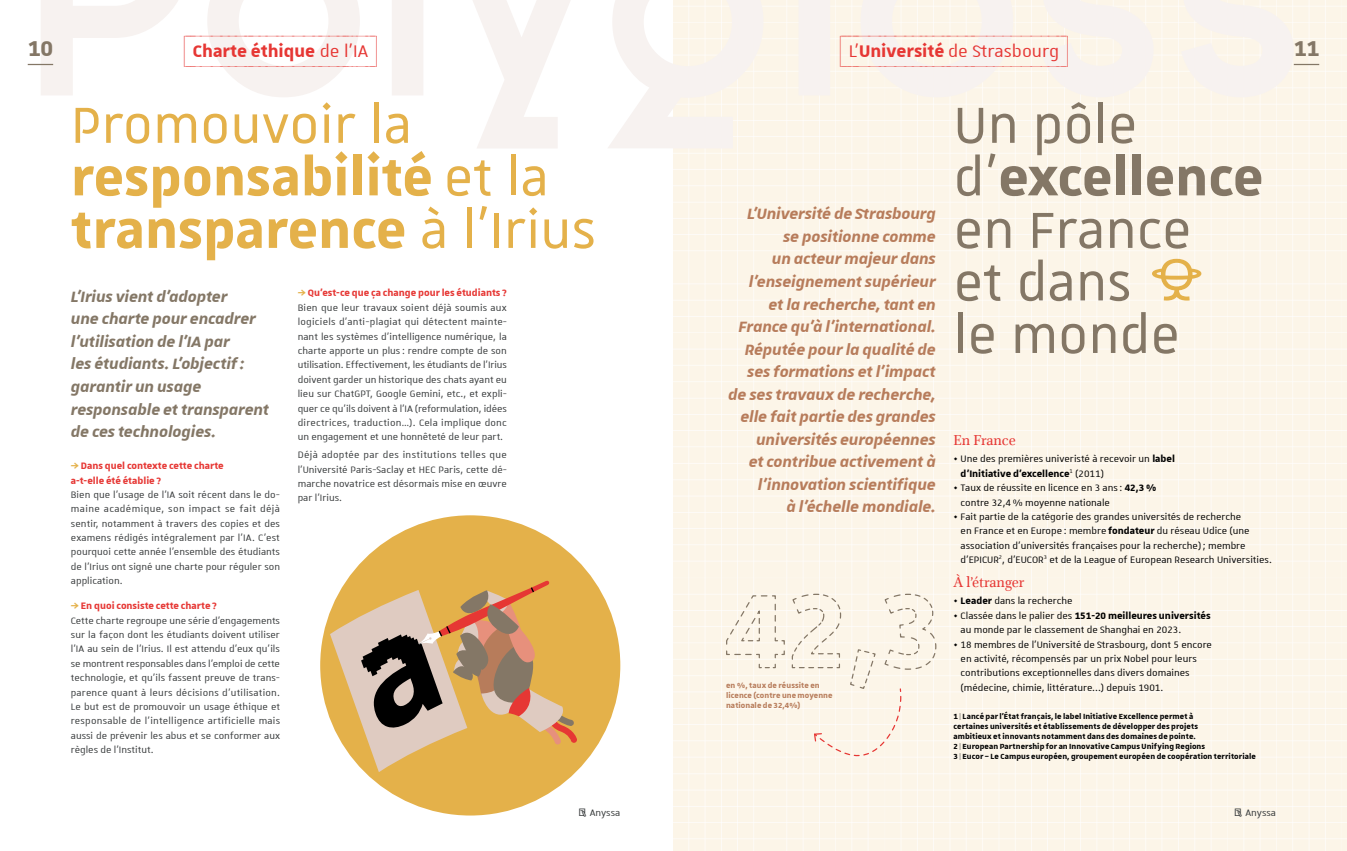
<style>
.page{position:relative;width:1347px;height:851px;background:#fff}
.page>*{position:absolute;margin:0;border:0;box-sizing:border-box;transform-origin:0 0}
.Titre-article{font:700 68.75px/52.5px "Unistra A";color:#e4b14a}
.Titre-article-2{font:68.75px/52.5px "Unistra A";color:#847766}
.t1{font:700 28.75px "Unistra D";color:#847766}
.en-tête_de_page{font:22.5px "Unistra Encadre";color:#e63734}
.en-tête_de_page-2{font:700 22.5px "Unistra Encadre";color:#e63734}
.chapeau{font:italic 700 20px/22.5px "Unistra A";letter-spacing:-.005em;color:#b77c5b;text-align:right}
.chapeau-2{font:italic 700 20px/22.5px "Unistra A";letter-spacing:-.005em;color:#847766}
.mini-titre_coul_1{font:16.25px "Brill";color:#e63734}
.texte-courant_coul_1{font:12.5px/14.4px "Unistra A";color:#373a3b;text-align:justify}
.t2{font:12.5px/14.4px "Unistra A";color:#000}
.t3{font:700 12.5px/14.4px "Unistra A";color:#e63734}
.légende{font:700 10px/10px "Unistra B";letter-spacing:.005em;color:#000}
.légende-2{font:700 10px/10px "Unistra B";letter-spacing:.005em;color:#b77c5b}
.s1{font-weight:400}
.s2{font-weight:700}
.s3{color:#e4b14a}
</style>
<div class="page">
<img style="left:673px;top:0;width:673px;height:850px">
<svg style="left:41px;top:0;width:1254px;height:148px;fill:#fcf5f0"></svg>
<div style="left:320px;top:515px;width:300px;height:300px;background:#e4b14a;border-radius:50%"></div>
<svg style="left:330px;top:579px;width:247px;height:193px"></svg>
<svg style="left:725px;top:594px;width:60px;height:74px;background:#f5eee2"></svg>
<svg style="left:791px;top:593px;width:146px;height:170px;background:#f9f1e6"></svg>
<svg style="left:28px;top:64px;width:25px;height:1px"></svg>
<svg style="left:1293px;top:64px;width:26px;height:1px"></svg>
<div style="left:1152px;top:259px;width:49px;height:41px;background:#fcf5e8"></div>
<p class="en-tête_de_page-2" style="left:184px;top:35px;width:194px"><span class="s1">(_</span>CHARTE_ÉTHIQUE<span class="s1">_DE_L’IA_)</span></p>
<p class="en-tête_de_page" style="left:840px;top:35px;width:229px">(_L’<span class="s2">UNIVERSITÉ_</span>DE_STRASBOURG_)</p>
<h2 class="t1" style="left:28px;top:32px;width:27px">10</h2>
<h2 class="t1" style="left:1293px;top:32px;width:27px">11</h2>
<p class="Titre-article" style="left:71px;top:96px;width:527px"><span class="s1">Promouvoir la </span>responsabilité <span class="s1">et la </span>transparence <span class="s1">à l’Irius</span></p>
<p class="chapeau-2" style="left:71px;top:285px;width:200px">L’Irius vient d’adopter<br>une charte pour encadrer l’utilisation de l’IA par<br>les étudiants. L’objectif: garantir un usage responsable et transparent de ces technologies.</p>
<p class="t3" style="left:71px;top:458px;width:154px"><span class="s3">⇒</span> Dans quel contexte cette charte a-t-elle été établie ?</p>
<p class="texte-courant_coul_1" style="left:71px;top:487px;width:211px">Bien que l’usage de l’IA soit récent dans le do&shy;maine académique, son impact se fait déjà sentir, notamment à travers des copies et des examens rédigés intégralement par l’IA. C’est pourquoi cette année l’ensemble des étudiants de l’Irius ont signé une charte pour réguler son application.</p>
<p class="t3" style="left:71px;top:598px;width:147px"><span class="s3">⇒</span> En quoi consiste cette charte ?</p>
<p class="texte-courant_coul_1" style="left:71px;top:612px;width:211px">Cette charte regroupe une série d’engagements sur la façon dont les étudiants doivent utiliser l’IA au sein de l’Irius. Il est attendu d’eux qu’ils se montrent responsables dans l’emploi de cette technologie, et qu’ils fassent preuve de trans&shy;parence quant à leurs décisions d’utilisation.<br>Le but est de promouvoir un usage éthique et responsable de l’intelligence artificielle mais aussi de prévenir les abus et se conformer aux règles de l’Institut.</p>
<p class="t3" style="left:298px;top:285px;width:211px"><span class="s3">⇒</span> Qu’est-ce que ça change pour les étudiants?</p>
<p class="texte-courant_coul_1" style="left:298px;top:300px;width:211px">Bien que leur travaux soient déjà soumis aux logiciels d’anti-plagiat qui détectent mainte&shy;nant les systèmes d’intelligence numérique, la charte apporte un plus: rendre compte de son utilisation. Effectivement, les étudiants de l’Irius doivent garder un historique des chats ayant eu lieu sur ChatGPT, Google Gemini, etc., et expli&shy;quer ce qu’ils doivent à l’IA (reformulation, idées directrices, traduction…). Cela implique donc un engagement et une honnêteté de leur part.</p>
<p class="texte-courant_coul_1" style="left:298px;top:447px;width:211px">Déjà adoptée par des institutions telles que l’Université Paris-Saclay et HEC Paris, cette dé&shy;marche novatrice est désormais mise en œuvre par l’Irius.</p>
<p class="texte-courant_coul_1" style="left:577px;top:804px;width:44px">→ Anyssa</p>
<p class="chapeau" style="left:728px;top:202px;width:209px">L’Université de Strasbourg se positionne comme<br>un acteur majeur dans l’enseignement supérieur<br>et la recherche, tant en<br>France qu’à l’international.<br>Réputée pour la qualité de ses formations et l’impact de ses travaux de recherche, elle fait partie des grandes universités européennes<br>et contribue activement à l’innovation scientifique<br>à l’échelle mondiale.</p>
<p class="légende-2" style="left:726px;top:679px;width:108px">en %, taux de réussite en licence (contre une moyenne nationale de 32,4%)</p>
<p class="Titre-article-2" style="left:953px;top:96px;width:311px">Un pôle d’<span class="s2">excellence </span>en France<br>et dans<br>le monde</p>
<p class="mini-titre_coul_1" style="left:953px;top:428px;width:64px">En France</p>
<p class="t2" style="left:960px;top:451px;width:216px;text-indent:-7px">• Une des premières univeristé à recevoir un <span class="s2">label d’Initiative d’excellence</span><sup>1</sup> (2011)</p>
<p class="t2" style="left:960px;top:480px;width:197px;text-indent:-7px">• Taux de réussite en licence en 3 ans: <span class="s2">42,3% </span>contre 32,4% moyenne nationale</p>
<p class="t2" style="left:960px;top:509px;width:313px;text-indent:-7px">• Fait partie de la catégorie des grandes universités de recherche<br>en France et en Europe : membre <span class="s2">fondateur</span> du réseau Udice (une association d’universités françaises pour la recherche); membre d’EPICUR<sup>2</sup>, d’EUCOR<sup>3</sup> et de la League of European Research Universities.</p>
<p class="mini-titre_coul_1" style="left:953px;top:570px;width:72px">À l’étranger</p>
<p class="t2" style="left:953px;top:593px;width:121px">• <span class="s2">Leader</span> dans la recherche</p>
<p class="t2" style="left:960px;top:608px;width:251px;text-indent:-7px">• Classée dans le palier des <span class="s2">151-20 meilleures universités </span>au monde par le classement de Shanghai en 2023.</p>
<p class="t2" style="left:960px;top:636px;width:253px;text-indent:-7px">• 18 membres de l'Université de Strasbourg, dont 5 encore en activité, récompensés par un prix Nobel pour leurs contributions exceptionnelles dans divers domaines (médecine, chimie, littérature...) depuis 1901.</p>
<p class="légende" style="left:953px;top:710px;width:246px">1 | Lancé par l'État français, le label Initiative Excellence permet à certaines universités et établissements de développer des projets ambitieux et innovants notamment dans des domaines de pointe.</p>
<p class="légende" style="left:953px;top:740px;width:253px">2 | European Partnership for an Innovative Campus Unifying Regions</p>
<p class="légende" style="left:953px;top:750px;width:304px">3 | Eucor – Le Campus européen, groupement européen de coopération territoriale</p>
<p class="texte-courant_coul_1" style="left:1233px;top:804px;width:44px">→ Anyssa</p>
</div>
